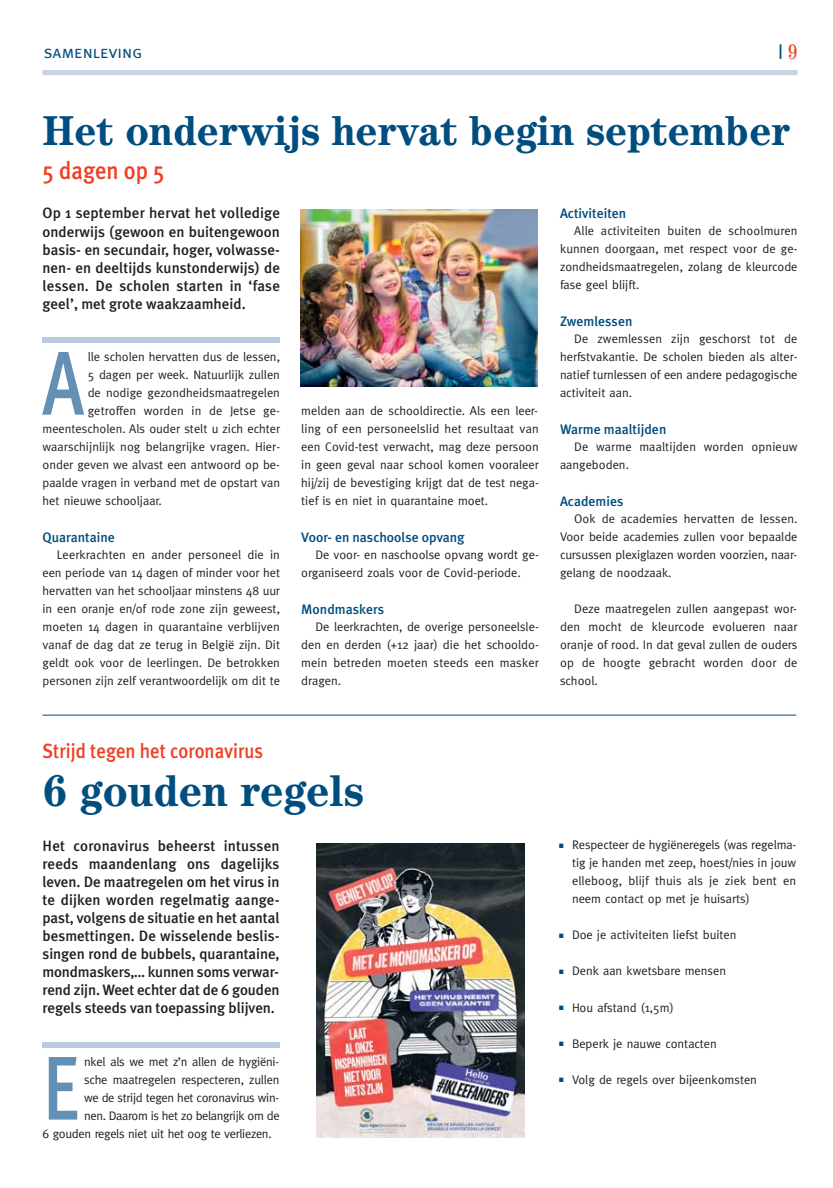
<style>
.page{position:relative;width:833px;height:1188px;background:#fff}
.page>*{position:absolute;margin:0;border:0;box-sizing:border-box;transform-origin:0 0}
.t1{font:500 90.38px "Meta Plus";color:#6490b6;scale:.8 1}
.t2{font:700 44.62px "Century IT Cby BT";color:#004d7f;scale:.95 1}
.t3{font:700 42px "Century IT Cby BT";color:#004d7f;scale:.95 1}
.t4{font:500 24.75px "Meta Plus";color:#ef4023;scale:.91 1}
.t5{font:21.25px "Meta";color:#004d7f}
.t6{font:500 20.62px "Meta Plus";color:#ef4023;scale:.91 1}
.t7{font:17.5px "Meta Plus Normal Caps";color:#004d7f}
.t8{font:500 15px/18px "Meta Plus";letter-spacing:-.005em;color:#231f20;text-align:justify}
.t9{font:500 13.75px "Meta Plus";color:#004d7f}
.t10{font:12.5px/18px "Meta";color:#231f20;text-align:justify}
.t11{font:12.5px "Meta";letter-spacing:-.025em;color:#231f20}
.t12{font:12.5px "Meta";letter-spacing:-.03em;color:#231f20}
.t13{font:12.5px "Meta";letter-spacing:-.02em;color:#231f20}
.s1{font-family:"Century IT Cby BT";font-stretch:condensed;color:#ef4023}
.s2{color:#004d7f}
</style>
<div class="page">
<div style="left:43px;top:70px;width:754px;height:5px;background:#c6d3e4"></div>
<div style="left:43px;top:338px;width:237px;height:5px;background:#bacadf"></div>
<img style="left:301px;top:209px;width:237px;height:177px">
<div style="left:43px;top:1042px;width:236px;height:5px;background:#bacadf"></div>
<hr style="left:43px;top:714px;width:753px;height:1px;background:#004d7f">
<img style="left:316px;top:843px;width:208px;height:294px">
<h3 class="t7" style="left:44px;top:41px;width:100px">samenleving</h3>
<h3 class="t5" style="left:777px;top:44px;width:21px">I<span class="s1">9</span></h3>
<h3 class="t3" style="left:43px;top:114px;width:788px">Het onderwijs hervat begin september</h3>
<h3 class="t4" style="left:43px;top:158px;width:136px">5 dagen op 5</h3>
<p class="t8" style="left:43px;top:205px;width:239px">Op 1 september hervat het volledige onderwijs (gewoon en buitengewoon basis- en secundair, hoger, volwasse&shy;nen- en deeltijds kunstonderwijs) de lessen. De scholen starten in ‘fase geel’, met grote waakzaamheid.</p>
<p class="t9" style="left:560px;top:206px;width:68px">Activiteiten</p>
<p class="t10" style="left:560px;top:222px;width:239px;text-indent:14px">Alle activiteiten buiten de schoolmuren kunnen doorgaan, met respect voor de ge&shy;zondheidsmaatregelen, zolang de kleurcode fase geel blijft.</p>
<p class="t9" style="left:560px;top:314px;width:74px">Zwemlessen</p>
<p class="t10" style="left:560px;top:330px;width:239px;text-indent:14px">De zwemlessen zijn geschorst tot de herfstvakantie. De scholen bieden als alter&shy;natief turnlessen of een andere pedagogische activiteit aan.</p>
<p class="t9" style="left:560px;top:422px;width:108px">Warme maaltijden</p>
<p class="t10" style="left:560px;top:438px;width:239px;text-indent:14px">De warme maaltijden worden opnieuw aangeboden.</p>
<p class="t9" style="left:560px;top:494px;width:65px">Academies</p>
<p class="t10" style="left:560px;top:510px;width:239px;text-indent:14px">Ook de academies hervatten de lessen.<br>Voor beide academies zullen voor bepaalde cursussen plexiglazen worden voorzien, naar&shy;gelang de noodzaak.</p>
<p class="t10" style="left:560px;top:600px;width:239px;text-indent:14px">Deze maatregelen zullen aangepast wor&shy;den mocht de kleurcode evolueren naar oranje of rood. In dat geval zullen de ouders op de hoogte gebracht worden door de school.</p>
<h1 class="t1" style="left:42px;top:339px;width:54px">A</h1>
<p class="t10" style="left:88px;top:348px;width:194px">lle scholen hervatten dus de lessen,</p>
<p class="t10" style="left:88px;top:366px;width:194px">5 dagen per week. Natuurlijk zullen</p>
<p class="t10" style="left:88px;top:384px;width:194px">de nodige gezondheidsmaatregelen</p>
<p class="t10" style="left:88px;top:402px;width:194px">getroffen worden in de Jetse ge-</p>
<p class="t10" style="left:43px;top:420px;width:239px">meentescholen. Als ouder stelt u zich echter</p>
<p class="t10" style="left:43px;top:438px;width:239px">waarschijnlijk nog belangrijke vragen. Hier-</p>
<p class="t10" style="left:43px;top:456px;width:239px">onder geven we alvast een antwoord op be-</p>
<p class="t10" style="left:43px;top:474px;width:239px">paalde vragen in verband met de opstart van</p>
<p class="t10" style="left:43px;top:492px;width:121px">het nieuwe schooljaar.</p>
<p class="t9" style="left:43px;top:530px;width:74px">Quarantaine</p>
<p class="t10" style="left:43px;top:546px;width:239px;text-indent:14px">Leerkrachten en ander personeel die in een periode van 14 dagen of minder voor het hervatten van het schooljaar minstens 48 uur in een oranje en/of rode zone zijn geweest, moeten 14 dagen in quarantaine verblijven vanaf de dag dat ze terug in België zijn. Dit geldt ook voor de leerlingen. De betrokken personen zijn zelf verantwoordelijk om dit te</p>
<p class="t10" style="left:301px;top:402px;width:239px">melden aan de schooldirectie. Als een leer&shy;ling of een personeelslid het resultaat van een Covid-test verwacht, mag deze persoon in geen geval naar school komen vooraleer hij/zij de bevestiging krijgt dat de test nega&shy;tief is en niet in quarantaine moet.</p>
<p class="t9" style="left:301px;top:530px;width:165px">Voor- en naschoolse opvang</p>
<p class="t10" style="left:301px;top:546px;width:239px;text-indent:14px">De voor- en naschoolse opvang wordt ge&shy;organiseerd zoals voor de Covid-periode.</p>
<p class="t9" style="left:301px;top:602px;width:84px">Mondmaskers</p>
<p class="t10" style="left:301px;top:618px;width:239px;text-indent:14px">De leerkrachten, de overige personeelsle&shy;den en derden (+12 jaar) die het schooldo&shy;mein betreden moeten steeds een masker dragen.</p>
<h3 class="t6" style="left:43px;top:740px;width:244px">Strijd tegen het coronavirus</h3>
<h2 class="t2" style="left:43px;top:772px;width:340px">6 gouden regels</h2>
<p class="t8" style="left:43px;top:837px;width:238px">Het coronavirus beheerst intussen reeds maandenlang ons dagelijks leven. De maatregelen om het virus in te dijken worden regelmatig aange&shy;past, volgens de situatie en het aantal besmettingen. De wisselende beslis&shy;singen rond de bubbels, quarantaine, mondmaskers,… kunnen soms verwar&shy;rend zijn. Weet echter dat de 6 gouden regels steeds van toepassing blijven.</p>
<h1 class="t1" style="left:42px;top:1044px;width:49px">E</h1>
<p class="t13" style="left:84px;top:1056px;width:197px">nkel als we met z’n allen de hygiëni-</p>
<p class="t10" style="left:84px;top:1071px;width:197px">sche maatregelen respecteren, zullen</p>
<p class="t11" style="left:84px;top:1092px;width:197px">we de strijd tegen het coronavirus win-</p>
<p class="t12" style="left:84px;top:1110px;width:197px">nen. Daarom is het zo belangrijk om de</p>
<p class="t11" style="left:43px;top:1128px;width:231px">6 gouden regels niet uit het oog te verliezen.</p>
<p class="t10" style="left:572px;top:837px;width:226px;text-indent:-13px"><span class="s2">■</span> Respecteer de hygiëneregels (was regelma&shy;tig je handen met zeep, hoest/nies in jouw elleboog, blijf thuis als je ziek bent en neem contact op met je huisarts)</p>
<p class="t10" style="left:559px;top:927px;width:179px"><span class="s2">■</span> Doe je activiteiten liefst buiten</p>
<p class="t10" style="left:559px;top:963px;width:168px"><span class="s2">■</span> Denk aan kwetsbare mensen</p>
<p class="t10" style="left:559px;top:999px;width:116px"><span class="s2">■</span> Hou afstand (1,5m)</p>
<p class="t10" style="left:559px;top:1035px;width:159px"><span class="s2">■</span> Beperk je nauwe contacten</p>
<p class="t10" style="left:559px;top:1071px;width:199px"><span class="s2">■</span> Volg de regels over bijeenkomsten</p>
</div>
